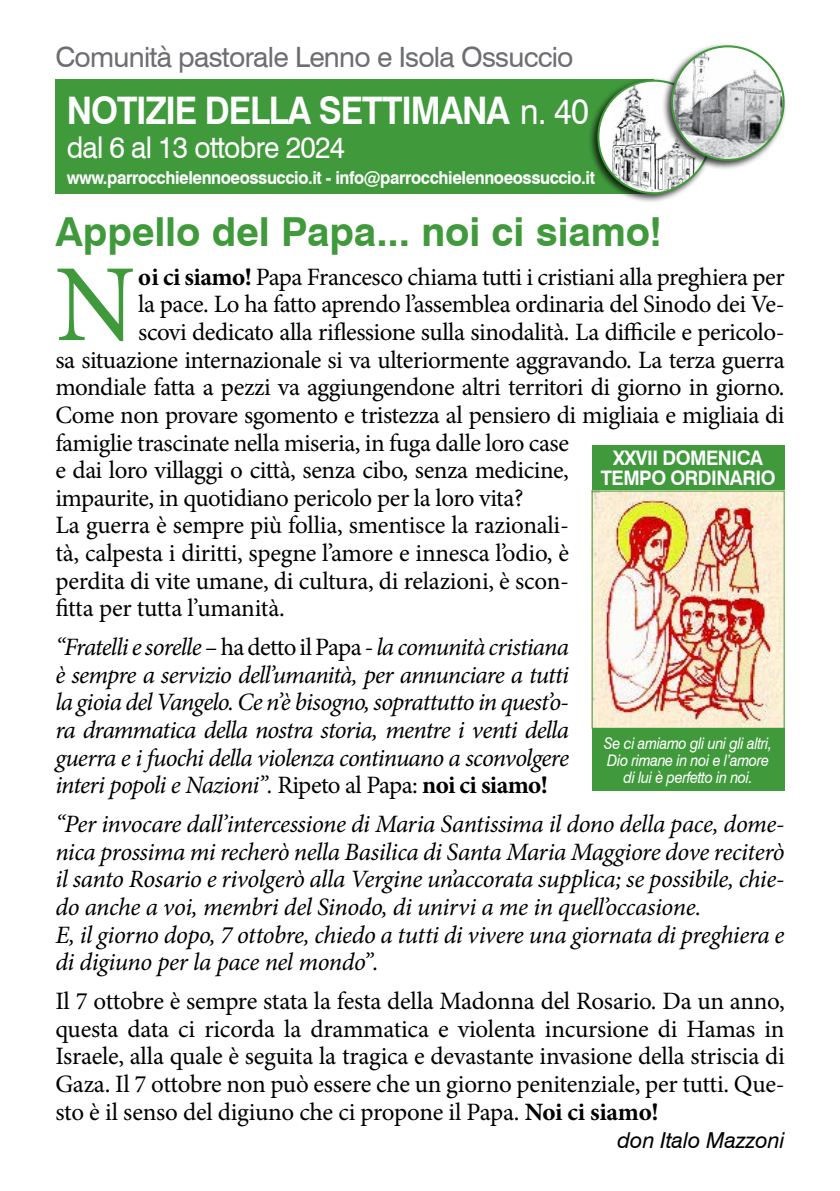
<style>
.page{position:relative;width:840px;height:1191px;background:#fff}
.page>*{position:absolute;margin:0;border:0;box-sizing:border-box;transform-origin:0 0}
.t1{font:110px "Minion Pro";color:#409a3c}
.t2{font:700 40px "Swiss 721 BT";letter-spacing:-.005em;color:#409a3c}
.t3{font:700 38px "Swiss 721 BT";letter-spacing:-.03em;color:#fff;scale:.9 1}
.t4{font:30px "Swiss 721 BT";letter-spacing:-.025em;color:#fff;scale:.93 1}
.t5{font:28px "Swiss 721 BT";letter-spacing:-.025em;color:#6d6e71}
.t6{font:25px/27.6px "Minion Pro";letter-spacing:-.02em;color:#000;text-align:justify}
.t7{font:italic 25px/27.6px "Minion Pro";letter-spacing:-.02em;color:#000;text-align:justify}
.t8{font:italic 22px "Swiss 721 BT";color:#000}
.t9{font:700 20px/20px "Swiss 721 BT";letter-spacing:-.025em;color:#fff;text-align:center;scale:.94 1}
.t10{font:700 18px "Swiss 721 BT";letter-spacing:-.025em;color:#fff;scale:.93 1}
.t11{font:italic 16px/17px "Swiss 721 BT";letter-spacing:-.025em;color:#fff;text-align:center;scale:.9 1}
.s1{font-weight:400;font-size:36px}
.s2{font-weight:700}
.s3{font-style:normal}
.s4{font-weight:700;font-style:normal}
</style>
<div class="page">
<div style="left:55px;top:80px;width:598px;height:114px;background:#409a3c"></div>
<div style="left:587px;top:77px;width:126px;height:127px;background:#000;opacity:.75"></div>
<svg style="left:596px;top:79px;width:115px;height:116px"></svg>
<div style="left:661px;top:43px;width:126px;height:128px;background:#000;opacity:.75"></div>
<img style="left:672px;top:46px;width:110px;height:112px">
<div style="left:670px;top:45px;width:114px;height:116px;border:2px solid #409a3c;border-radius:50%"></div>
<div style="left:591px;top:445px;width:193px;height:45px;background:#409a3c"></div>
<img style="left:593px;top:492px;width:189px;height:235px">
<div style="left:591px;top:490px;width:193px;height:239px;border:1px solid #409a3c"></div>
<div style="left:591px;top:729px;width:193px;height:62px;background:#409a3c"></div>
<p class="t5" style="left:55px;top:40px;width:519px">Comunità pastorale Lenno e Isola Ossuccio</p>
<h3 class="t3" style="left:67px;top:87px;width:581px">NOTIZIE DELLA SETTIMANA <span class="s1">n. 40</span></h3>
<p class="t4" style="left:67px;top:129px;width:301px">dal 6 al 13 ottobre 2024</p>
<p class="t10" style="left:67px;top:167px;width:569px">www.parrocchielennoeossuccio.it - info@parrocchielennoeossuccio.it</p>
<h2 class="t2" style="left:55px;top:207px;width:608px">Appello del Papa... noi ci siamo!</h2>
<h1 class="t1" style="left:55px;top:231px;width:82px">N</h1>
<p class="t6" style="left:138px;top:263px;width:647px"><span class="s2">oi ci siamo!</span> Papa Francesco chiama tutti i cristiani alla preghiera per</p>
<p class="t6" style="left:138px;top:291px;width:647px">la pace. Lo ha fatto aprendo l’assemblea ordinaria del Sinodo dei Ve-</p>
<p class="t6" style="left:138px;top:318px;width:647px">scovi dedicato alla riflessione sulla sinodalità. La difficile e pericolo-</p>
<p class="t6" style="left:55px;top:346px;width:730px">sa situazione internazionale si va ulteriormente aggravando. La terza guerra</p>
<p class="t6" style="left:55px;top:374px;width:730px">mondiale fatta a pezzi va aggiungendone altri territori di giorno in giorno.</p>
<p class="t6" style="left:55px;top:401px;width:730px">Come non provare sgomento e tristezza al pensiero di migliaia e migliaia di</p>
<p class="t6" style="left:55px;top:429px;width:515px">famiglie trascinate nella miseria, in fuga dalle loro case</p>
<p class="t6" style="left:55px;top:456px;width:514px">e dai loro villaggi o città, senza cibo, senza medicine,</p>
<p class="t6" style="left:55px;top:484px;width:469px">impaurite, in quotidiano pericolo per la loro vita?</p>
<p class="t6" style="left:55px;top:512px;width:515px">La guerra è sempre più follia, smentisce la razionali-</p>
<p class="t6" style="left:55px;top:539px;width:515px">tà, calpesta i diritti, spegne l’amore e innesca l’odio, è</p>
<p class="t6" style="left:55px;top:567px;width:515px">perdita di vite umane, di cultura, di relazioni, è scon-</p>
<p class="t6" style="left:55px;top:594px;width:231px">fitta per tutta l’umanità.</p>
<p class="t7" style="left:55px;top:633px;width:515px">“Fratelli e sorelle – <span class="s3">ha detto il Papa</span> - la comunità cristiana è sempre a servizio dell’umanità, per annunciare a tutti la gioia del Vangelo. Ce n’è bisogno, soprattutto in quest’o&shy;ra drammatica della nostra storia, mentre i venti della guerra e i fuochi della violenza continuano a sconvolgere interi popoli e Nazioni”. <span class="s3">Ripeto al Papa:</span> <span class="s4">noi ci siamo!</span></p>
<p class="t7" style="left:55px;top:810px;width:730px;text-align:left">“Per invocare dall’intercessione di Maria Santissima il dono della pace, dome&shy;nica prossima mi recherò nella Basilica di Santa Maria Maggiore dove reciterò il santo Rosario e rivolgerò alla Vergine un’accorata supplica; se possibile, chie&shy;do anche a voi, membri del Sinodo, di unirvi a me in quell’occasione.<br>E, il giorno dopo, 7 ottobre, chiedo a tutti di vivere una giornata di preghiera e di digiuno per la pace nel mondo”.</p>
<p class="t6" style="left:55px;top:987px;width:730px">Il 7 ottobre è sempre stata la festa della Madonna del Rosario. Da un anno, questa data ci ricorda la drammatica e violenta incursione di Hamas in Israele, alla quale è seguita la tragica e devastante invasione della striscia di Gaza. Il 7 ottobre non può essere che un giorno penitenziale, per tutti. Que&shy;sto è il senso del digiuno che ci propone il Papa. <span class="s2">Noi ci siamo!</span></p>
<p class="t8" style="left:617px;top:1126px;width:168px">don Italo Mazzoni</p>
<p class="t9" style="left:600px;top:448px;width:187px">XXVII DOMENICA<br>TEMPO ORDINARIO</p>
<p class="t11" style="left:604px;top:734px;width:188px">Se ci amiamo gli uni gli altri,<br>Dio rimane in noi e l’amore di lui è perfetto in noi.</p>
</div>
